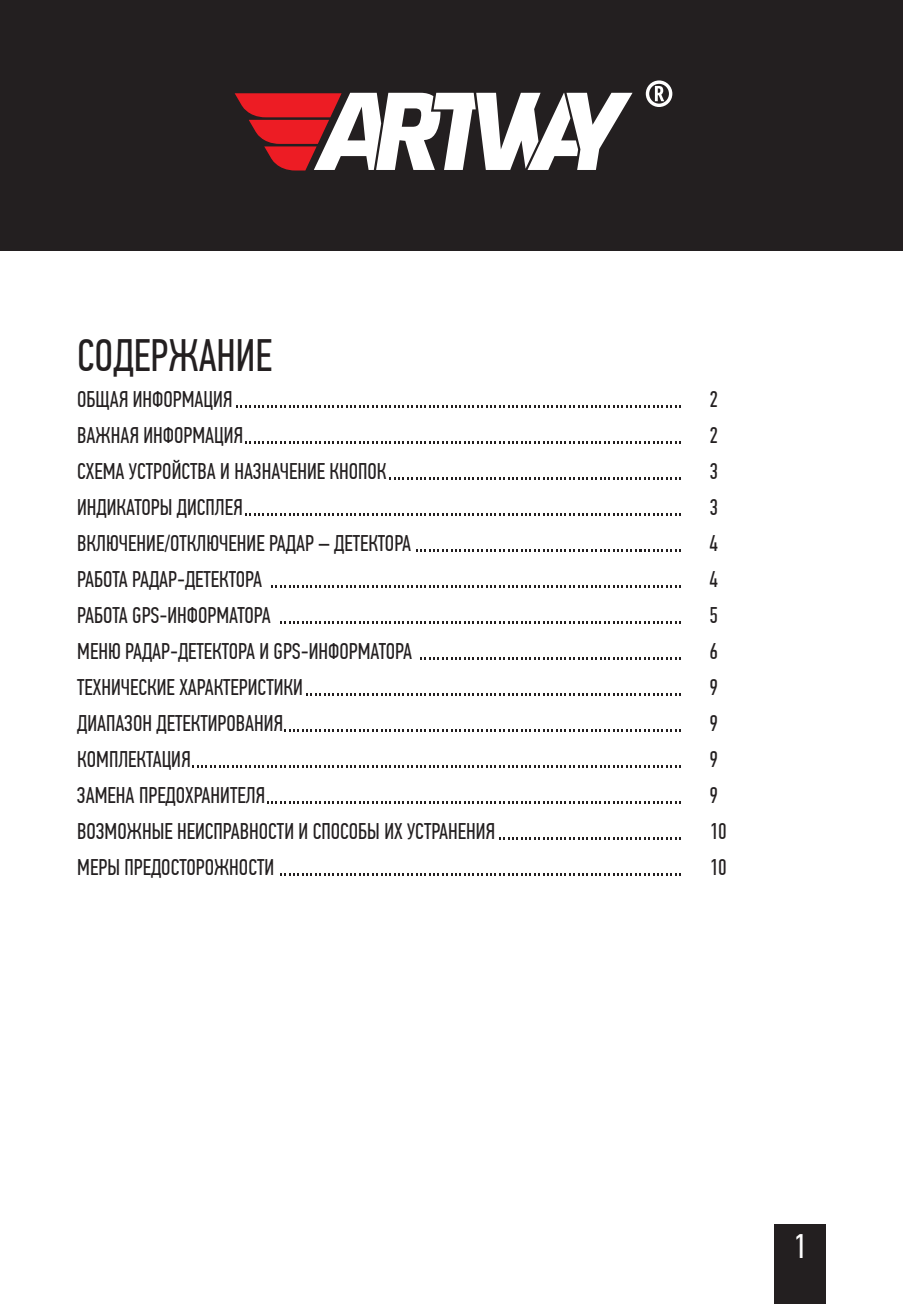
<style>
.page{position:relative;width:903px;height:1304px;background:#fff}
.page>*{position:absolute;margin:0;border:0;box-sizing:border-box;transform-origin:0 0}
.t1{font:45.2px "PF Din Text Comp Pro";color:#231f20}
.t2{font:34px "PF Din Text Comp Pro";color:#fff}
.t3{font:22.8px "PF Din Text Comp Pro";color:#231f20}
</style>
<div class="page">
<div style="left:0;top:0;width:903px;height:251px;background:#231f20"></div>
<div style="left:646px;top:80px;width:26px;height:27px;border:3px solid #fff;border-radius:50%"></div>
<svg style="left:655px;top:86px;width:9px;height:15px"></svg>
<svg style="left:235px;top:93px;width:397px;height:78px"></svg>
<svg style="left:236px;top:405px;width:445px;height:2px"></svg>
<svg style="left:245px;top:441px;width:436px;height:2px"></svg>
<svg style="left:389px;top:477px;width:292px;height:2px"></svg>
<svg style="left:245px;top:513px;width:436px;height:2px"></svg>
<svg style="left:416px;top:549px;width:265px;height:2px"></svg>
<svg style="left:271px;top:585px;width:410px;height:2px"></svg>
<svg style="left:280px;top:621px;width:401px;height:2px"></svg>
<svg style="left:420px;top:657px;width:261px;height:2px"></svg>
<svg style="left:306px;top:693px;width:375px;height:2px"></svg>
<svg style="left:284px;top:729px;width:397px;height:2px"></svg>
<svg style="left:192px;top:765px;width:489px;height:2px"></svg>
<svg style="left:267px;top:801px;width:414px;height:2px"></svg>
<svg style="left:499px;top:837px;width:182px;height:2px"></svg>
<svg style="left:280px;top:873px;width:401px;height:2px"></svg>
<div style="left:774px;top:1225px;width:52px;height:79px;background:#231f20"></div>
<h1 class="t1" style="left:77px;top:330px;width:196px">СОДЕРЖАНИЕ</h1>
<p class="t3" style="left:77px;top:387px;width:157px">ОБЩАЯ ИНФОРМАЦИЯ</p>
<p class="t3" style="left:709px;top:387px;width:10px">2</p>
<p class="t3" style="left:77px;top:423px;width:168px">ВАЖНАЯ ИНФОРМАЦИЯ</p>
<p class="t3" style="left:709px;top:423px;width:10px">2</p>
<p class="t3" style="left:77px;top:459px;width:311px">СХЕМА УСТРОЙСТВА И НАЗНАЧЕНИЕ КНОПОК</p>
<p class="t3" style="left:709px;top:459px;width:10px">3</p>
<p class="t3" style="left:77px;top:495px;width:167px">ИНДИКАТОРЫ ДИСПЛЕЯ</p>
<p class="t3" style="left:709px;top:495px;width:10px">3</p>
<p class="t3" style="left:77px;top:530px;width:335px">ВКЛЮЧЕНИЕ/ОТКЛЮЧЕНИЕ РАДАР – ДЕТЕКТОРА</p>
<p class="t3" style="left:709px;top:530px;width:10px">4</p>
<p class="t3" style="left:77px;top:566px;width:186px">РАБОТА РАДАР-ДЕТЕКТОРА</p>
<p class="t3" style="left:709px;top:566px;width:10px">4</p>
<p class="t3" style="left:77px;top:602px;width:195px">РАБОТА GPS-ИНФОРМАТОРА</p>
<p class="t3" style="left:709px;top:602px;width:10px">5</p>
<p class="t3" style="left:77px;top:638px;width:336px">МЕНЮ РАДАР-ДЕТЕКТОРА И GPS-ИНФОРМАТОРА</p>
<p class="t3" style="left:709px;top:638px;width:10px">6</p>
<p class="t3" style="left:77px;top:674px;width:227px">ТЕХНИЧЕСКИЕ ХАРАКТЕРИСТИКИ</p>
<p class="t3" style="left:709px;top:674px;width:10px">9</p>
<p class="t3" style="left:77px;top:710px;width:208px">ДИАПАЗОН ДЕТЕКТИРОВАНИЯ</p>
<p class="t3" style="left:709px;top:710px;width:10px">9</p>
<p class="t3" style="left:77px;top:746px;width:115px">КОМПЛЕКТАЦИЯ</p>
<p class="t3" style="left:709px;top:746px;width:10px">9</p>
<p class="t3" style="left:77px;top:782px;width:189px">ЗАМЕНА ПРЕДОХРАНИТЕЛЯ</p>
<p class="t3" style="left:709px;top:782px;width:10px">9</p>
<p class="t3" style="left:77px;top:818px;width:419px">ВОЗМОЖНЫЕ НЕИСПРАВНОСТИ И СПОСОБЫ ИХ УСТРАНЕНИЯ</p>
<p class="t3" style="left:709px;top:818px;width:19px">10</p>
<p class="t3" style="left:77px;top:854px;width:198px">МЕРЫ ПРЕДОСТОРОЖНОСТИ</p>
<p class="t3" style="left:709px;top:854px;width:19px">10</p>
<h2 class="t2" style="left:793px;top:1227px;width:14px">1</h2>
</div>
